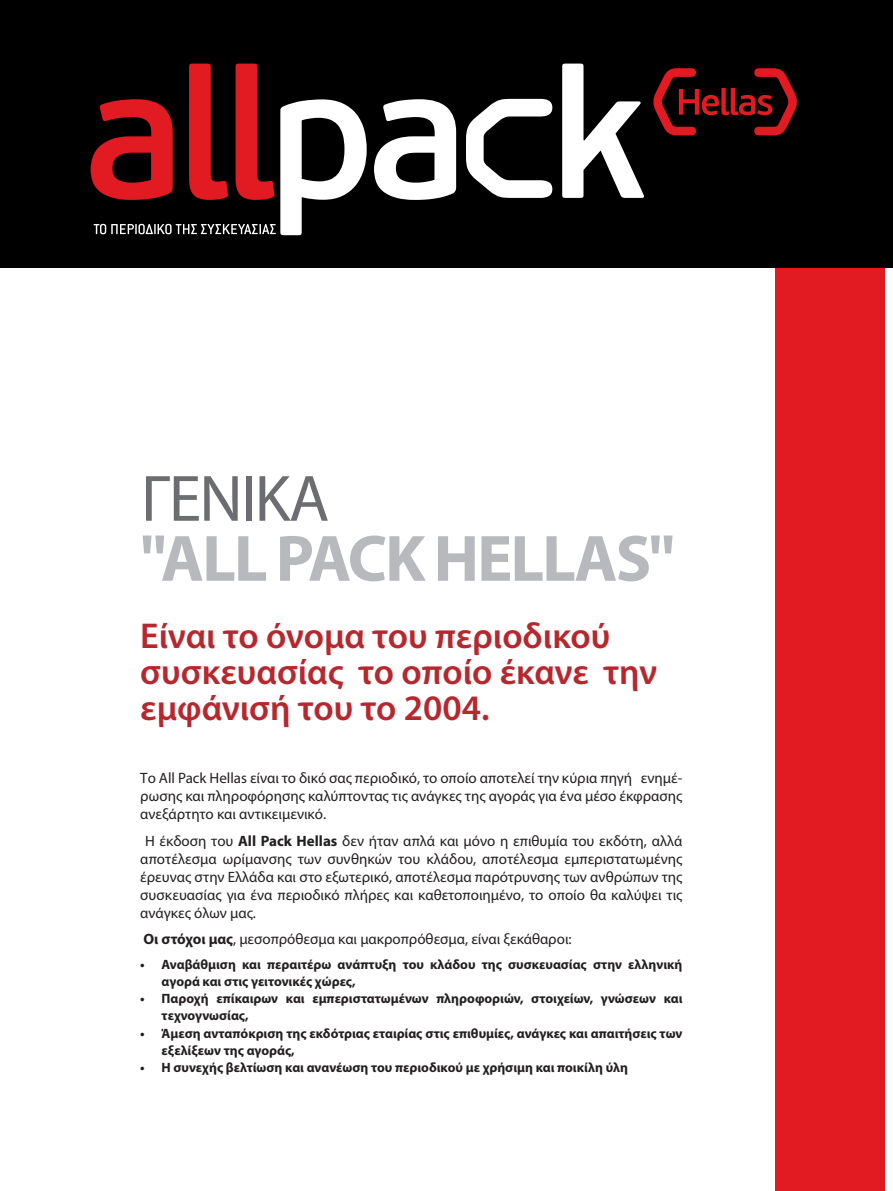
<style>
.page{position:relative;width:893px;height:1191px;background:#fff}
.page>*{position:absolute;margin:0;border:0;box-sizing:border-box;transform-origin:0 0}
.t1{font:700 66px "Myriad Pro";letter-spacing:-.03em;color:#b8b9bc}
.t2{font:66px "Myriad Pro";color:#6c6d70}
.t3{font:600 36px/36px "Myriad Pro";color:#b7282e}
.t4{font:15px/18px "Myriad Pro";color:#231f20;text-align:justify}
.t5{font:700 13.5px/17.2px "Myriad Pro";color:#231f20}
.s1{font-weight:700}
</style>
<div class="page">
<div style="left:775px;top:15px;width:109px;height:1176px;background:#e21a21"></div>
<div style="left:0;top:0;width:893px;height:268px;background:#000001"></div>
<svg style="left:91px;top:64px;width:276px;height:171px"></svg>
<svg style="left:374px;top:99px;width:82px;height:101px"></svg>
<svg style="left:466px;top:99px;width:86px;height:99px"></svg>
<svg style="left:562px;top:64px;width:82px;height:134px"></svg>
<svg style="left:653px;top:68px;width:144px;height:67px"></svg>
<h1 class="t2" style="left:141px;top:458px;width:190px">Γενικά</h1>
<h1 class="t1" style="left:140px;top:515px;width:536px">"Αll Pack Hellas"</h1>
<h2 class="t3" style="left:140px;top:617px;width:518px">Είναι το όνομα του περιοδικού συσκευασίας το οποίο έκανε την εμφάνισή του το 2004.</h2>
<p class="t4" style="left:140px;top:769px;width:544px">Το All Pack Hellas είναι το δικό σας περιοδικό, το οποίο αποτελεί την κύρια πηγή ενημέ&shy;ρωσης και πληροφόρησης καλύπτοντας τις ανάγκες της αγοράς για ένα μέσο έκφρασης ανεξάρτητο και αντικειμενικό.</p>
<p class="t4" style="left:140px;top:831px;width:544px;text-indent:5px">Η έκδοση του <span class="s1">Αll Pack Hellas</span> δεν ήταν απλά και μόνο η επιθυμία του εκδότη, αλλά αποτέλεσμα ωρίμανσης των συνθηκών του κλάδου, αποτέλεσμα εμπεριστατωμένης έρευνας στην Ελλάδα και στο εξωτερικό, αποτέλεσμα παρότρυνσης των ανθρώπων της συσκευασίας για ένα περιοδικό πλήρες και καθετοποιημένο, το οποίο θα καλύψει τις ανάγκες όλων μας.</p>
<p class="t4" style="left:143px;top:930px;width:430px"><span class="s1">Οι στόχοι μας</span>, μεσοπρόθεσμα και μακροπρόθεσμα, είναι ξεκάθαροι:</p>
<p class="t5" style="left:162px;top:955px;width:522px;text-indent:-21px">• Αναβάθμιση και περαιτέρω ανάπτυξη του κλάδου της συσκευασίας στην ελληνική αγορά και στις γειτονικές χώρες,</p>
<p class="t5" style="left:162px;top:989px;width:522px;text-indent:-21px">• Παροχή επίκαιρων και εμπεριστατωμένων πληροφοριών, στοιχείων, γνώσεων και τεχνογνωσίας,</p>
<p class="t5" style="left:162px;top:1024px;width:522px;text-indent:-21px">• Άμεση ανταπόκριση της εκδότριας εταιρίας στις επιθυμίες, ανάγκες και απαιτήσεις των εξελίξεων της αγοράς,</p>
<p class="t5" style="left:140px;top:1058px;width:489px">• Η συνεχής βελτίωση και ανανέωση του περιοδικού με χρήσιμη και ποικίλη ύλη</p>
</div>
